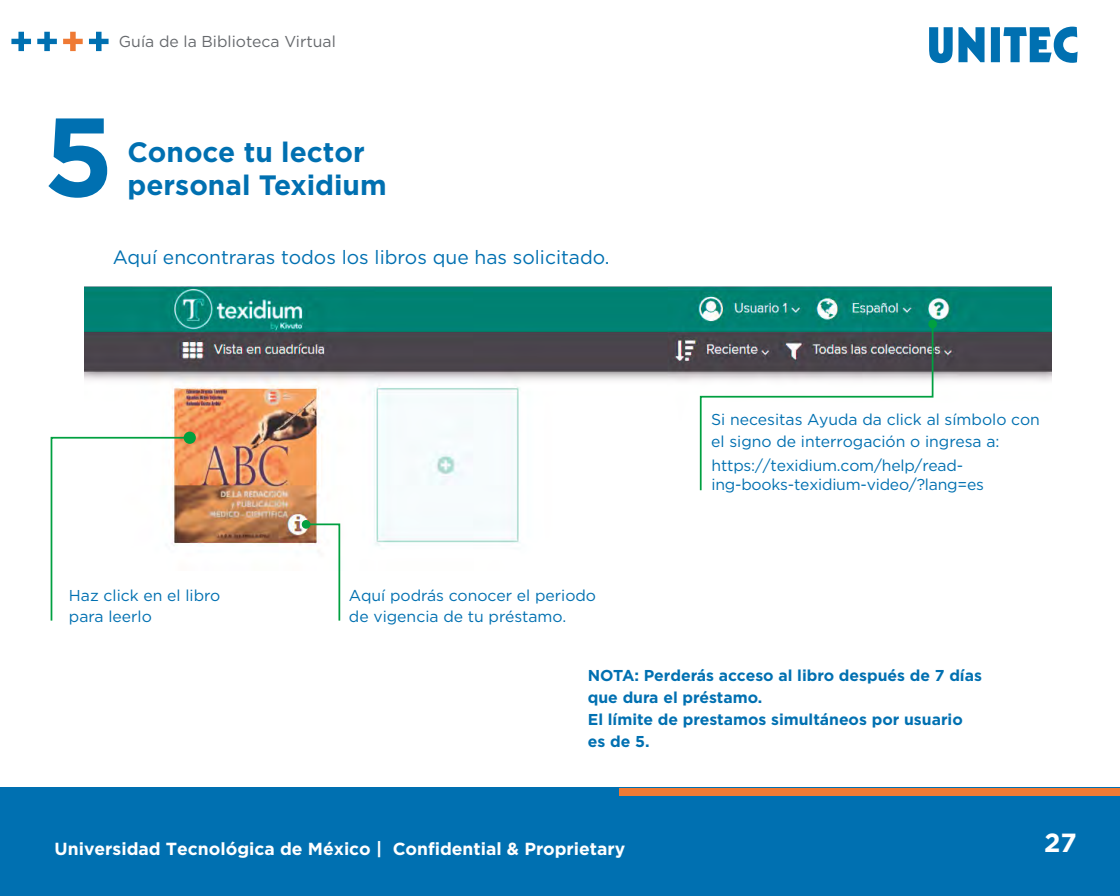
<style>
.page{position:relative;width:1120px;height:896px;background:#fff}
.page>*{position:absolute;margin:0;border:0;box-sizing:border-box;transform-origin:0 0}
.t1{font:700 111.39px "Gotham";color:#0070b1}
.t2{font:700 28px/33.6px "Gotham";color:#0070b1}
.t3{font:700 26.25px "Gotham";color:#fff}
.t4{font:19.25px "Gotham";color:#0070b1}
.t5{font:700 17.5px "Gotham";color:#fff}
.t6{font:15.75px/21.9px "Gotham";color:#0070b1}
.t7{font:700 15.75px/21.9px "Gotham";color:#0070b1}
.t8{font:15.75px "Gotham";color:#66696d}
</style>
<div class="page">
<img style="left:84px;top:286px;width:968px;height:260px">
<div style="left:0;top:788px;width:1120px;height:108px;background:#0070b1"></div>
<div style="left:619px;top:788px;width:501px;height:8px;background:#ef7a34"></div>
<svg style="left:929px;top:27px;width:149px;height:36px"></svg>
<svg style="left:89px;top:32px;width:20px;height:19px"></svg>
<svg style="left:63px;top:32px;width:20px;height:19px"></svg>
<svg style="left:37px;top:32px;width:20px;height:19px"></svg>
<svg style="left:11px;top:32px;width:20px;height:19px"></svg>
<svg style="left:50px;top:436px;width:141px;height:185px"></svg>
<div style="left:184px;top:432px;width:12px;height:12px;background:#00a040;border-radius:50%"></div>
<div style="left:302px;top:520px;width:8px;height:9px;background:#00a040;border-radius:50%"></div>
<svg style="left:304px;top:523px;width:37px;height:98px"></svg>
<svg style="left:699px;top:319px;width:239px;height:173px"></svg>
<p class="t8" style="left:119px;top:31px;width:218px">Guía de la Biblioteca Virtual</p>
<h1 class="t1" style="left:44px;top:83px;width:72px">5</h1>
<h2 class="t2" style="left:128px;top:135px;width:261px">Conoce tu lector personal Texidium</h2>
<p class="t4" style="left:113px;top:245px;width:498px">Aquí encontraras todos los libros que has solicitado.</p>
<p class="t6" style="left:69px;top:584px;width:153px">Haz click en el libro para leerlo</p>
<p class="t6" style="left:349px;top:584px;width:249px">Aquí podrás conocer el periodo de vigencia de tu préstamo.</p>
<p class="t6" style="left:711px;top:408px;width:330px">Si necesitas Ayuda da click al símbolo con el signo de interrogación o ingresa a:</p>
<p class="t6" style="left:712px;top:455px;width:274px;line-height:18.9px">https://texidium.com/help/read&shy;ing-books-texidium-video/?lang=es</p>
<p class="t7" style="left:588px;top:665px;width:396px">NOTA: Perderás acceso al libro después de 7 días que dura el préstamo.<br>El límite de prestamos simultáneos por usuario es de 5.</p>
<p class="t5" style="left:55px;top:837px;width:572px">Universidad Tecnológica de México | Confidential &amp; Proprietary</p>
<h3 class="t3" style="left:1044px;top:825px;width:34px">27</h3>
</div>
